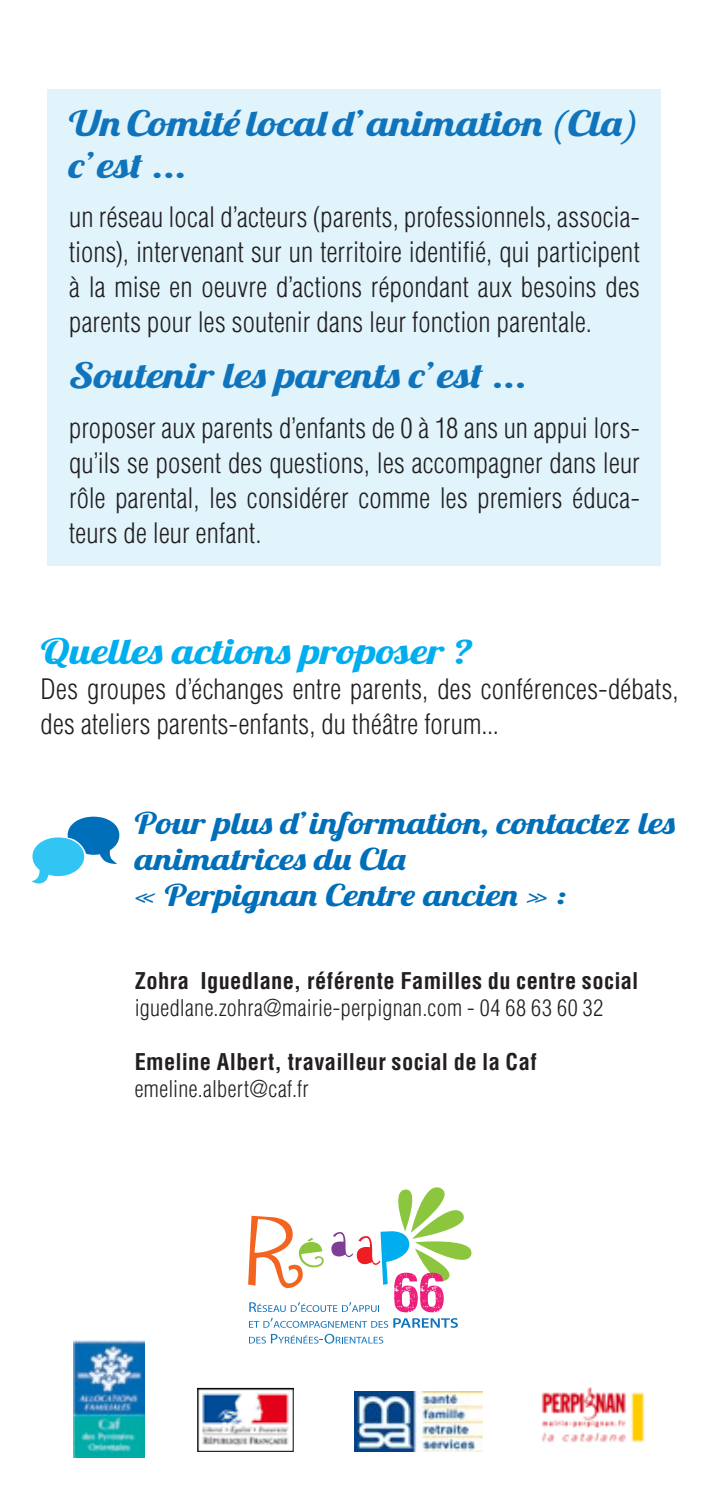
<style>
.page{position:relative;width:709px;height:1489px;background:#fff}
.page>*{position:absolute;margin:0;border:0;box-sizing:border-box;transform-origin:0 0}
.t1{font:35px/42px "Lobster 1.4";color:#1074bc;scale:1.25 1}
.t2{font:35px "Lobster 1.4";letter-spacing:.02em;color:#1074bc;scale:1.25 1}
.t3{font:35px "Lobster 1.4";letter-spacing:.02em;color:#00aeef;scale:1.25 1}
.t4{font:30px/36px "Lobster 1.4";color:#006fb9;scale:1.25 1}
.t5{font:300 condensed 27.5px/35px "Helvetica LT Std";letter-spacing:.01em;color:#231f20;text-align:justify}
.t6{font:700 condensed 22.5px "Helvetica LT Std";letter-spacing:.015em;color:#231f20}
.t7{font:300 condensed 22.5px "Helvetica LT Std";letter-spacing:.02em;color:#231f20}
</style>
<div class="page">
<div style="left:48px;top:89px;width:613px;height:476px;background:#e1f4fc"></div>
<svg style="left:31px;top:816px;width:88px;height:67px"></svg>
<img style="left:199px;top:1389px;width:92px;height:60px">
<div style="left:197px;top:1387px;width:96px;height:64px;border:1px solid #000"></div>
<img style="left:355px;top:1391px;width:127px;height:60px">
<svg style="left:248px;top:1187px;width:224px;height:140px"></svg>
<svg style="left:249px;top:1333px;width:134px;height:10px"></svg>
<img style="left:74px;top:1340px;width:71px;height:116px">
<img style="left:541px;top:1387px;width:104px;height:56px">
<p class="t1" style="left:69px;top:102px;width:458px">Un Comité local d’animation (Cla) c’est ...</p>
<p class="t5" style="left:69px;top:199px;width:572px">un réseau local d’acteurs (parents, professionnels, associa&shy;tions), intervenant sur un territoire identifié, qui participent à la mise en oeuvre d’actions répondant aux besoins des parents pour les soutenir dans leur fonction parentale.</p>
<p class="t2" style="left:69px;top:353px;width:368px">Soutenir les parents c’est ...</p>
<p class="t5" style="left:69px;top:410px;width:572px">proposer aux parents d’enfants de 0 à 18 ans un appui lors&shy;qu’ils se posent des questions, les accompagner dans leur rôle parental, les considérer comme les premiers éduca&shy;teurs de leur enfant.</p>
<p class="t3" style="left:41px;top:628px;width:347px">Quelles actions proposer ?</p>
<p class="t5" style="left:41px;top:671px;width:639px">Des groupes d’échanges entre parents, des conférences-débats, des ateliers parents-enfants, du théâtre forum...</p>
<p class="t4" style="left:135px;top:804px;width:433px">Pour plus d’information, contactez les animatrices du Cla<br>« Perpignan Centre ancien » :</p>
<p class="t6" style="left:135px;top:966px;width:505px">Zohra Iguedlane, référente Familles du centre social</p>
<p class="t7" style="left:135px;top:993px;width:470px">iguedlane.zohra@mairie-perpignan.com - 04 68 63 60 32</p>
<p class="t6" style="left:135px;top:1047px;width:403px">Emeline Albert, travailleur social de la Caf</p>
<p class="t7" style="left:135px;top:1074px;width:176px">emeline.albert@caf.fr</p>
</div>
